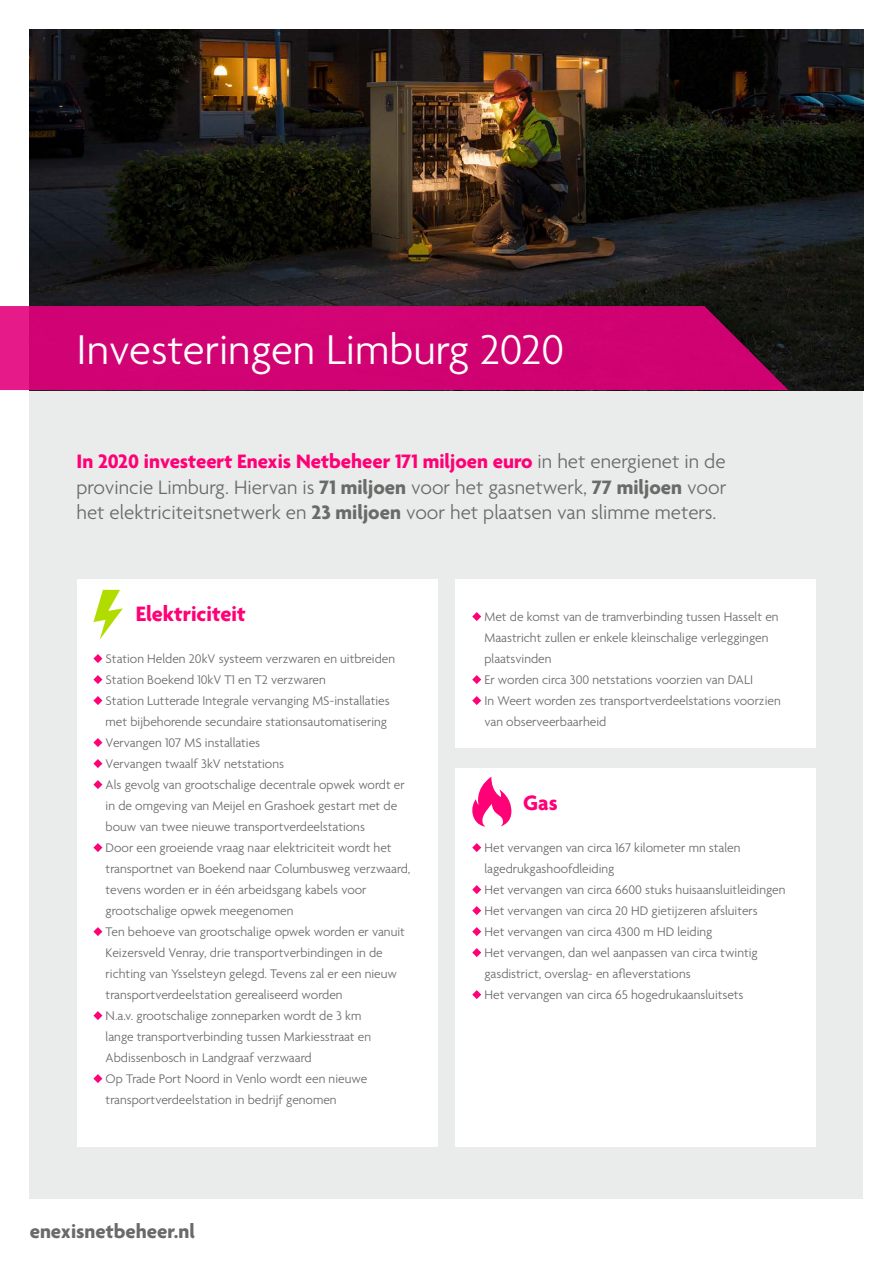
<style>
.page{position:relative;width:893px;height:1263px;background:#fff}
.page>*{position:absolute;margin:0;border:0;box-sizing:border-box;transform-origin:0 0}
.t1{font:300 45px "Agenda";color:#fff}
.t2{font:700 22.5px "Agenda";color:#ff0076}
.t3{font:300 21px/25.5px "Agenda";color:#6a6a69;text-align:justify}
.t4{font:700 21px "Agenda";color:#6a6a69}
.t5{font:300 13.5px/21px "Agenda";color:#6a6a69}
.s1{font-weight:700;color:#ff0076}
.s2{font-weight:700}
</style>
<div class="page">
<div style="left:30px;top:30px;width:833px;height:1169px;background:#eaebeb"></div>
<img style="left:30px;top:30px;width:833px;height:360px">
<svg style="left:0;top:306px;width:788px;height:84px;background:#c7046e"></svg>
<div style="left:77px;top:579px;width:361px;height:567px;background:#fff"></div>
<div style="left:455px;top:579px;width:361px;height:168px;background:#fff"></div>
<svg style="left:93px;top:654px;width:9px;height:9px"></svg>
<svg style="left:93px;top:675px;width:9px;height:9px"></svg>
<svg style="left:93px;top:696px;width:9px;height:9px"></svg>
<svg style="left:93px;top:738px;width:9px;height:9px"></svg>
<svg style="left:93px;top:759px;width:9px;height:9px"></svg>
<svg style="left:93px;top:780px;width:9px;height:9px"></svg>
<svg style="left:93px;top:843px;width:9px;height:9px"></svg>
<svg style="left:93px;top:927px;width:9px;height:9px"></svg>
<svg style="left:93px;top:1011px;width:9px;height:9px"></svg>
<svg style="left:93px;top:1074px;width:9px;height:9px"></svg>
<svg style="left:472px;top:612px;width:9px;height:9px"></svg>
<svg style="left:472px;top:675px;width:9px;height:9px"></svg>
<svg style="left:472px;top:696px;width:9px;height:9px"></svg>
<svg style="left:93px;top:590px;width:30px;height:50px"></svg>
<div style="left:455px;top:768px;width:361px;height:378px;background:#fff"></div>
<svg style="left:472px;top:843px;width:9px;height:9px"></svg>
<svg style="left:472px;top:885px;width:9px;height:9px"></svg>
<svg style="left:472px;top:906px;width:9px;height:9px"></svg>
<svg style="left:472px;top:927px;width:9px;height:9px"></svg>
<svg style="left:472px;top:948px;width:9px;height:9px"></svg>
<svg style="left:472px;top:990px;width:9px;height:9px"></svg>
<svg style="left:472px;top:777px;width:39px;height:50px"></svg>
<h1 class="t1" style="left:77px;top:325px;width:489px">Investeringen Limburg 2020</h1>
<h3 class="t3" style="left:77px;top:450px;width:651px"><span class="s1">In 2020 investeert Enexis Netbeheer 171 miljoen euro</span> in het energienet in de provincie Limburg. Hiervan is <span class="s2">71 miljoen</span> voor het gasnetwerk, <span class="s2">77 miljoen</span> voor het elektriciteitsnetwerk en <span class="s2">23 miljoen</span> voor het plaatsen van slimme meters.</h3>
<h2 class="t2" style="left:136px;top:602px;width:111px">Elektriciteit</h2>
<p class="t5" style="left:106px;top:649px;width:306px">Station Helden 20kV systeem verzwaren en uitbreiden Station Boekend 10kV T1 en T2 verzwaren<br>Station Lutterade Integrale vervanging MS-installaties met bijbehorende secundaire stationsautomatisering Vervangen 107 MS installaties<br>Vervangen twaalf 3kV netstations<br>Als gevolg van grootschalige decentrale opwek wordt er in de omgeving van Meijel en Grashoek gestart met de bouw van twee nieuwe transportverdeelstations<br>Door een groeiende vraag naar elektriciteit wordt het transportnet van Boekend naar Columbusweg verzwaard, tevens worden er in één arbeidsgang kabels voor grootschalige opwek meegenomen<br>Ten behoeve van grootschalige opwek worden er vanuit Keizersveld Venray, drie transportverbindingen in de richting van Ysselsteyn gelegd. Tevens zal er een nieuw transportverdeelstation gerealiseerd worden<br>N.a.v. grootschalige zonneparken wordt de 3 km<br>lange transportverbinding tussen Markiesstraat en Abdissenbosch in Landgraaf verzwaard<br>Op Trade Port Noord in Venlo wordt een nieuwe transportverdeelstation in bedrijf genomen</p>
<h3 class="t4" style="left:30px;top:1219px;width:167px">enexisnetbeheer.nl</h3>
<p class="t5" style="left:484px;top:607px;width:298px">Met de komst van de tramverbinding tussen Hasselt en Maastricht zullen er enkele kleinschalige verleggingen plaatsvinden<br>Er worden circa 300 netstations voorzien van DALI<br>In Weert worden zes transportverdeelstations voorzien van observeerbaarheid</p>
<h2 class="t2" style="left:523px;top:791px;width:36px">Gas</h2>
<p class="t5" style="left:484px;top:838px;width:302px">Het vervangen van circa 167 kilometer mn stalen lagedrukgashoofdleiding<br>Het vervangen van circa 6600 stuks huisaansluitleidingen Het vervangen van circa 20 HD gietijzeren afsluiters<br>Het vervangen van circa 4300 m HD leiding<br>Het vervangen, dan wel aanpassen van circa twintig gasdistrict, overslag- en afleverstations<br>Het vervangen van circa 65 hogedrukaansluitsets</p>
</div>
